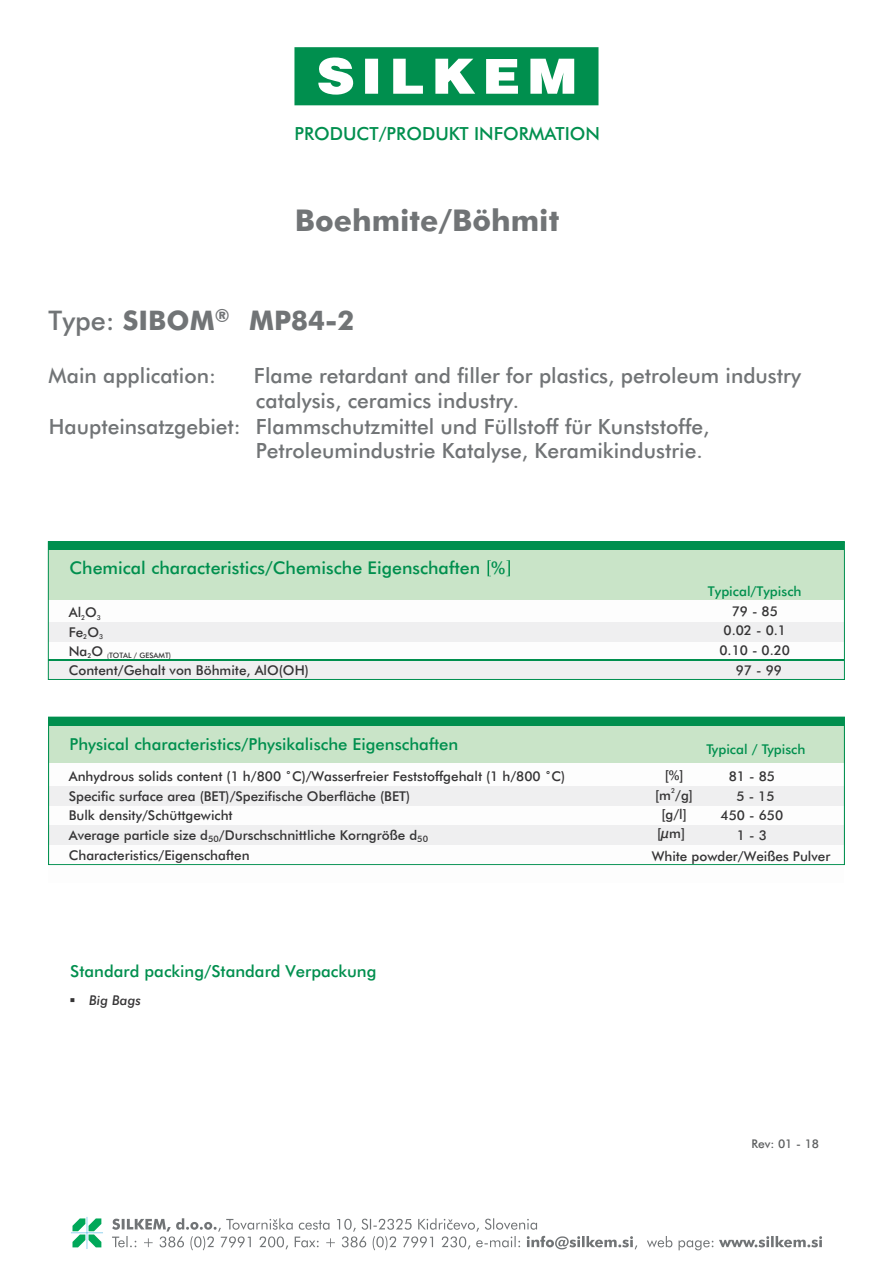
<style>
.page{position:relative;width:893px;height:1263px;background:#fff}
.page>*{position:absolute;margin:0;border:0;box-sizing:border-box;transform-origin:0 0}
.t1{font:700 30px "Futura BT";color:#717476}
.t2{font:700 27px "Futura BT";color:#717476}
.t3{font:500 21px "Futura BT";color:#717476}
.t4{font:500 18px "Futura BT";color:#008f4e}
.t5{font:500 17.55px "Futura BT";color:#008f4e}
.t6{font:500 16.5px "Futura BT";color:#008f4e}
.t7{font:500 13.5px/19.5px "Futura BT";color:#353435}
.t8{font:500 13.5px "Futura BT";color:#008f4e}
.t9{font:italic 500 13.5px "Futura BT";color:#353435}
.t10{font:500 12px "Futura BT";color:#5e6061}
.t11{font:500 7.5px "Futura BT";color:#353435}
.t12{font:500 6.75px "Futura BT";color:#353435}
.s1{font-weight:500}
.s2{font-size:6px}
</style>
<div class="page">
<svg style="left:294px;top:47px;width:304px;height:58px"></svg>
<svg style="left:112px;top:1218px;width:710px;height:32px"></svg>
<svg style="left:71px;top:1217px;width:32px;height:32px"></svg>
<div style="left:49px;top:542px;width:795px;height:58px;background:#c9e4c8"></div>
<div style="left:48px;top:660px;width:796px;height:19px;background:#efeff0"></div>
<div style="left:48px;top:622px;width:796px;height:19px;background:#efeff0"></div>
<svg style="left:488px;top:560px;width:3px;height:16px"></svg>
<svg style="left:506px;top:560px;width:4px;height:16px"></svg>
<div style="left:49px;top:542px;width:795px;height:8px;background:#008f4e"></div>
<div style="left:48px;top:541px;width:797px;height:139px;border:1px solid #008f4e"></div>
<div style="left:49px;top:717px;width:795px;height:45px;background:#c9e4c8"></div>
<div style="left:49px;top:717px;width:795px;height:8px;background:#008f4e"></div>
<div style="left:49px;top:786px;width:795px;height:19px;background:#efeff0"></div>
<div style="left:49px;top:825px;width:795px;height:19px;background:#efeff0"></div>
<div style="left:48px;top:717px;width:797px;height:148px;border:1px solid #008f4e"></div>
<hr style="left:49px;top:659px;width:795px;height:2px;background:#008f4e">
<h3 class="t4" style="left:294px;top:126px;width:307px">PRODUCT/PRODUKT INFORMATION</h3>
<h1 class="t1" style="left:295px;top:209px;width:266px">Boehmite/Böhmit</h1>
<h2 class="t2" style="left:49px;top:310px;width:307px"><span class="s1">Type:</span> SIBOM<sup>®</sup> MP84-2</h2>
<h3 class="t3" style="left:49px;top:367px;width:169px">Main application:</h3>
<h3 class="t3" style="left:254px;top:367px;width:548px">Flame retardant and filler for plastics, petroleum industry</h3>
<h3 class="t3" style="left:256px;top:392px;width:265px">catalysis, ceramics industry.</h3>
<h3 class="t3" style="left:49px;top:418px;width:662px">Haupteinsatzgebiet: Flammschutzmittel und Füllstoff für Kunststoffe,</h3>
<h3 class="t3" style="left:256px;top:442px;width:449px">Petroleumindustrie Katalyse, Keramikindustrie.</h3>
<p class="t5" style="left:69px;top:560px;width:437px">Chemical characteristics/Chemische Eigenschaften %</p>
<p class="t7" style="left:69px;top:604px;width:30px">Al O<sub>2</sub></p>
<p class="t12" style="left:97px;top:615px;width:6px">3</p>
<p class="t7" style="left:69px;top:623px;width:32px">Fe O<sub>2</sub></p>
<p class="t12" style="left:99px;top:634px;width:6px">3</p>
<p class="t7" style="left:69px;top:642px;width:36px">Na<sub>2</sub>O</p>
<p class="t11" style="left:107px;top:652px;width:65px"><span class="s2">(</span>TOTAL / GESAMT)</p>
<p class="t7" style="left:69px;top:662px;width:242px">Content/Gehalt von Böhmite, AlO(OH)</p>
<p class="t8" style="left:708px;top:585px;width:95px">Typical/Typisch</p>
<p class="t7" style="left:732px;top:602px;width:48px">79 - 85</p>
<p class="t7" style="left:723px;top:622px;width:64px">0.02 - 0.1</p>
<p class="t7" style="left:719px;top:642px;width:72px">0.10 - 0.20</p>
<p class="t7" style="left:736px;top:662px;width:48px">97 - 99</p>
<p class="t6" style="left:69px;top:738px;width:390px">Physical characteristics/Physikalische Eigenschaften</p>
<p class="t7" style="left:69px;top:768px;width:498px">Anhydrous solids content (1 h/800 ˚C)/Wasserfreier Feststoffgehalt (1 h/800 ˚C)<br>Specific surface area (BET)/Spezifische Oberfläche (BET)<br>Bulk density/Schüttgewicht<br>Average particle size d<sub>50</sub>/Durschschnittliche Korngröße d<sub>50<br></sub>Characteristics/Eigenschaften</p>
<p class="t7" style="left:721px;top:768px;width:64px;text-align:center">81 - 85<br>5 - 15<br>450 - 650</p>
<p class="t8" style="left:706px;top:744px;width:101px">Typical / Typisch</p>
<p class="t7" style="left:665px;top:767px;width:20px">[%]</p>
<p class="t12" style="left:671px;top:788px;width:6px">2</p>
<p class="t7" style="left:655px;top:786px;width:39px;text-align:center">[m /g] [g/l]</p>
<p class="t7" style="left:657px;top:825px;width:29px">[µm]</p>
<p class="t7" style="left:652px;top:825px;width:180px;line-height:21.5px;text-indent:85px">1 - 3<br>White powder/Weißes Pulver</p>
<p class="t6" style="left:70px;top:965px;width:308px">Standard packing/Standard Verpackung</p>
<p class="t9" style="left:70px;top:995px;width:73px">▪ Big Bags</p>
<p class="t10" style="left:752px;top:1139px;width:69px">Rev: 01 - 18</p>
</div>
